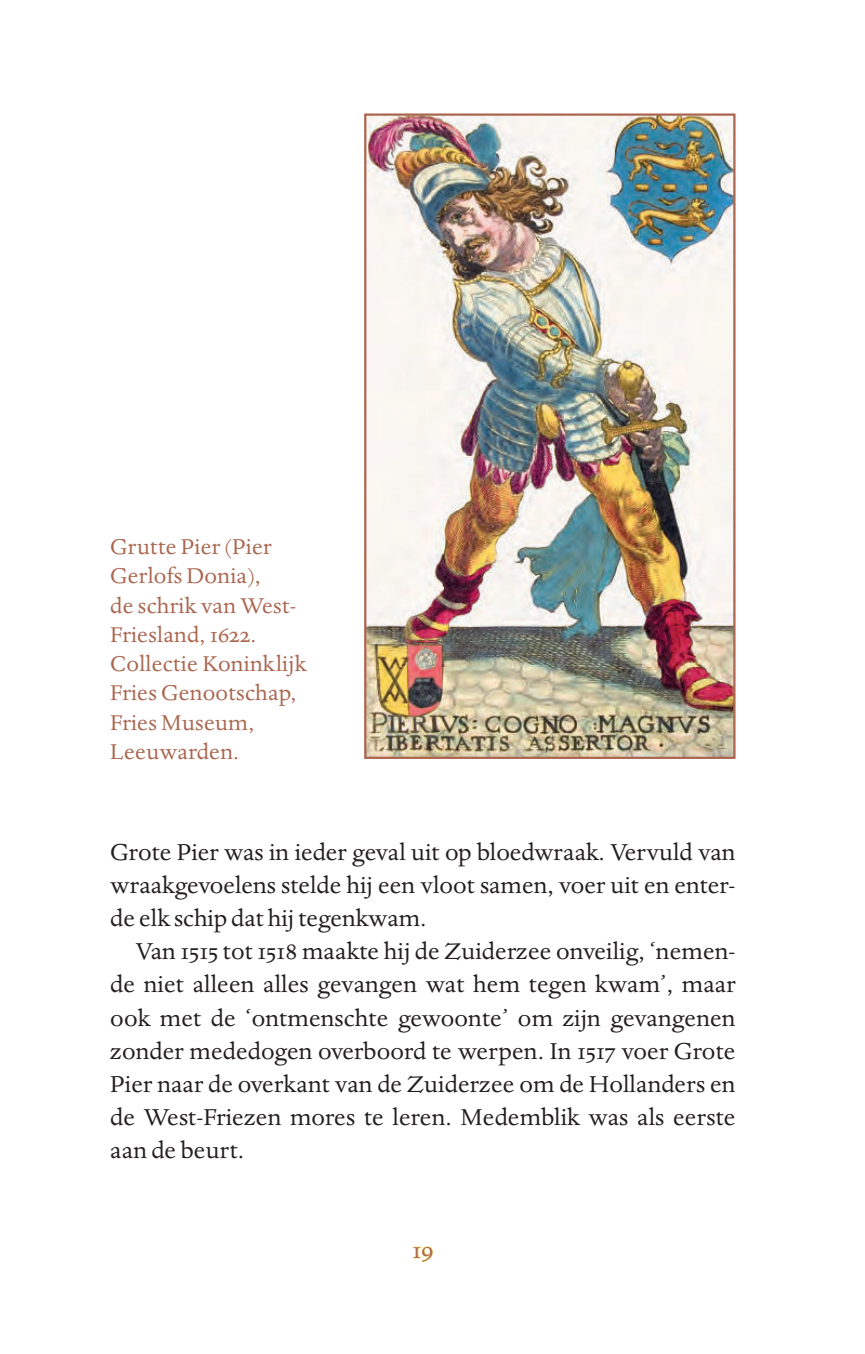
<style>
.page{position:relative;width:865px;height:1354px;background:#fff}
.page>*{position:absolute;margin:0;border:0;box-sizing:border-box;transform-origin:0 0}
.t1{font:26.78px/33.3px "Dante";color:#231f20;text-align:justify}
.t2{font:26.78px "Dante MT Regular SC";color:#aa664f}
.t3{font:24.75px/29.2px "Dante";letter-spacing:.01em;color:#aa664f}
.s1{font-family:"Dante MT Regular SC"}
</style>
<div class="page">
<svg style="left:413px;top:1246px;width:20px;height:16px"></svg>
<img style="left:367px;top:116px;width:365px;height:640px">
<div style="left:364px;top:113px;width:371px;height:646px;border:2px solid #aa664f"></div>
<p class="t3" style="left:110px;top:534px;width:197px">Grutte Pier (Pier<br>Gerlofs Donia),<br>de schrik van West-<br>Friesland, <span class="s1">1622</span>.<br>Collectie Koninklijk<br>Fries Genootschap,<br>Fries Museum,<br>Leeuwarden.</p>
<p class="t1" style="left:110px;top:837px;width:627px">Grote Pier was in ieder geval uit op bloedwraak. Vervuld van wraakgevoelens stelde hij een vloot samen, voer uit en enter&shy;de elk schip dat hij tegenkwam.</p>
<p class="t1" style="left:110px;top:937px;width:627px;text-indent:26px">Van <span class="s1">1515</span> tot <span class="s1">1518</span> maakte hij de Zuiderzee onveilig, ‘nemen&shy;de niet alleen alles gevangen wat hem tegen kwam’, maar ook met de ‘ontmenschte gewoonte’ om zijn gevangenen zonder mededogen overboord te werpen. In <span class="s1">1517</span> voer Grote Pier naar de overkant van de Zuiderzee om de Hollanders en de West-Friezen mores te leren. Medemblik was als eerste aan de beurt.</p>
<p class="t2" style="left:412px;top:1233px;width:22px">19</p>
</div>
